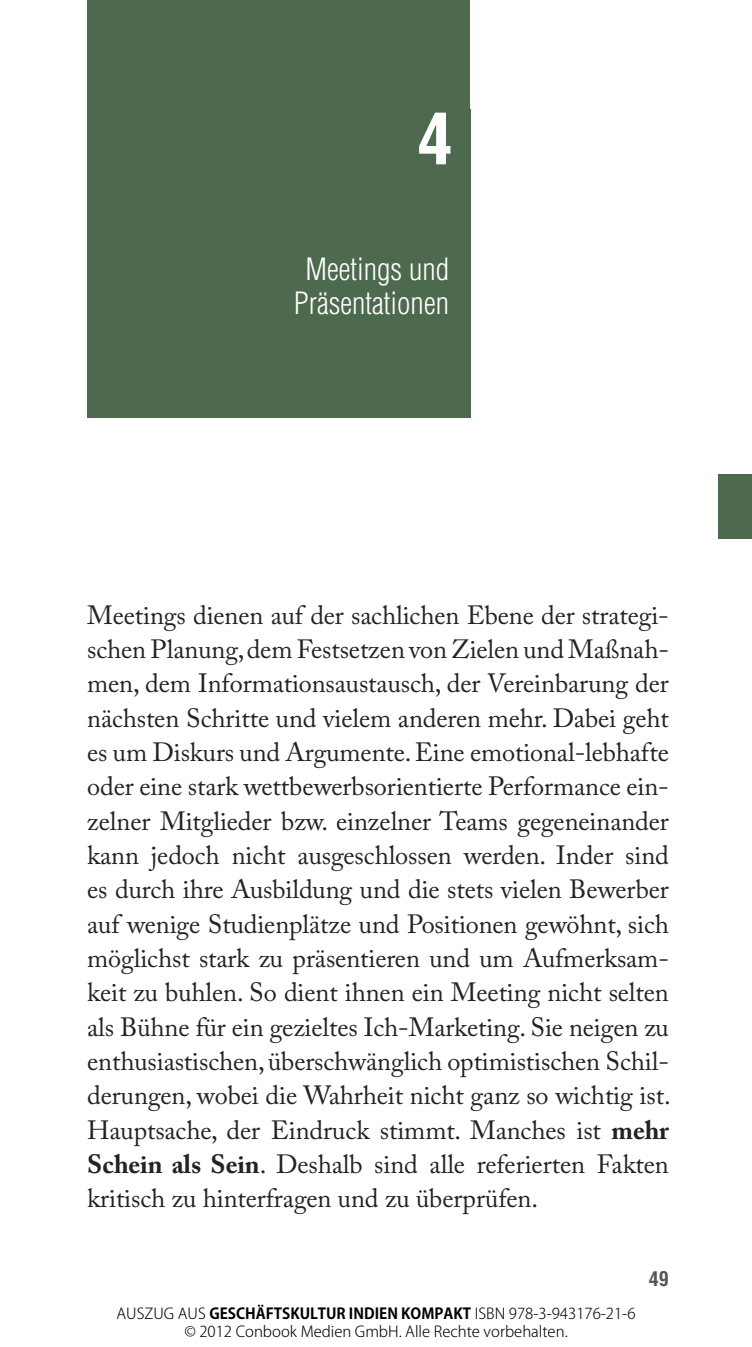
<style>
.page{position:relative;width:752px;height:1347px;background:#fff}
.page>*{position:absolute;margin:0;border:0;box-sizing:border-box;transform-origin:0 0}
.t1{font:700 condensed 70px "Helvetica LT";color:#fff}
.t2{font:300 condensed 30px/34.2px "Helvetica LT";color:#fff;text-align:center}
.t3{font:26.25px/34.2px "Adobe Caslon Pro";letter-spacing:-.005em;color:#232224;text-align:justify}
.t4{font:700 condensed 20px "Helvetica LT";color:#565759}
.t5{font:300 15px/18px "Koz Go Pro";color:#000;text-align:center}
.s1{font-weight:700}
</style>
<div class="page">
<div style="left:718px;top:474px;width:33px;height:65px;background:#4d6a4e"></div>
<div style="left:87px;top:0;width:383px;height:417px;background:#4d6a4e"></div>
<h1 class="t1" style="left:417px;top:95px;width:36px">4</h1>
<p class="t2" style="left:294px;top:252px;width:156px">Meetings und<br>Präsentationen</p>
<p class="t3" style="left:87px;top:597px;width:584px">Meetings dienen auf der sachlichen Ebene der strategi&shy;schen Planung, dem Festsetzen von Zielen und Maßnah&shy;men, dem Informationsaustausch, der Vereinbarung der nächsten Schritte und vielem anderen mehr. Dabei geht es um Diskurs und Argumente. Eine emotional-lebhafte oder eine stark wettbewerbsorientierte Performance ein&shy;zelner Mitglieder bzw. einzelner Teams gegeneinander kann jedoch nicht ausgeschlossen werden. Inder sind es durch ihre Ausbildung und die stets vielen Bewerber auf wenige Studienplätze und Positionen gewöhnt, sich möglichst stark zu präsentieren und um Aufmerksam&shy;keit zu buhlen. So dient ihnen ein Meeting nicht selten als Bühne für ein gezieltes Ich-Marketing. Sie neigen zu enthusiastischen, überschwänglich optimistischen Schil&shy;derungen, wobei die Wahrheit nicht ganz so wichtig ist.<br>Hauptsache, der Eindruck stimmt. Manches ist <span class="s1">mehr Schein als Sein</span>. Deshalb sind alle referierten Fakten kritisch zu hinterfragen und zu überprüfen.</p>
<p class="t5" style="left:116px;top:1304px;width:520px">AUSZUG AUS <span class="s1">GESCHÄFTSKULTUR INDIEN KOMPAKT</span> ISBN 978-3-943176-21-6 © 2012 Conbook Medien GmbH. Alle Rechte vorbehalten.</p>
<p class="t4" style="left:648px;top:1266px;width:21px">49</p>
</div>
